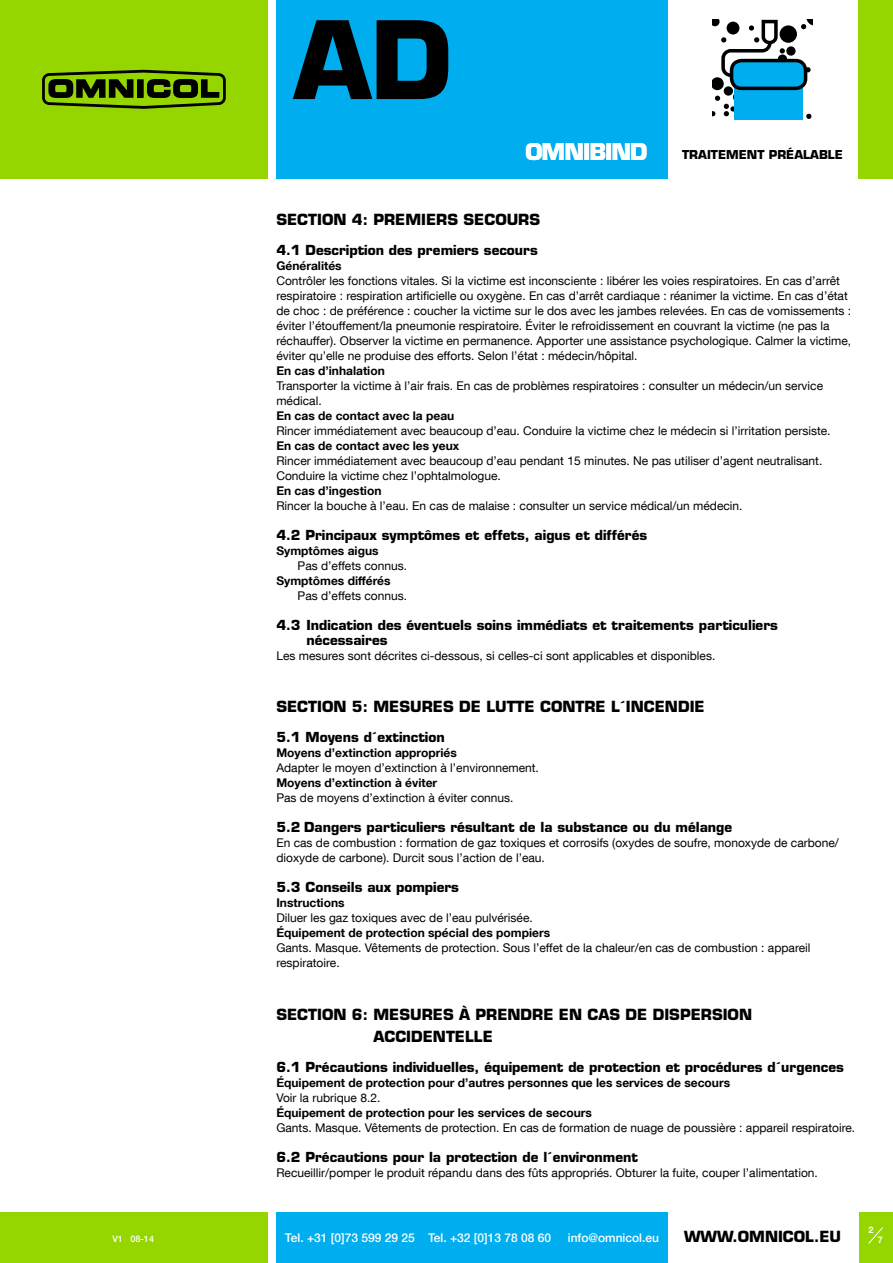
<style>
.page{position:relative;width:893px;height:1263px;background:#fff}
.page>*{position:absolute;margin:0;border:0;box-sizing:border-box;transform-origin:0 0}
.t1{font:700 105.15px "Eurostile";color:#000}
.t2{font:700 22.5px "Eurostile";letter-spacing:-.04em;color:#fff}
.t3{font:700 15px/22.5px "Eurostile";color:#000}
.t4{font:700 13.5px/15px "Eurostile";color:#000}
.t5{font:12px/15px "Helvetica Neue LT Com";color:#000}
.t6{font:700 12px "Helvetica Neue LT Com";color:#000}
.t7{font:500 12px "Helvetica Neue LT Com";color:#fff}
.t8{font:700 12px "Eurostile";color:#000}
.t9{font:500 9px "Helvetica Neue LT Com";color:#fff}
.t10{font:700 9px "Helvetica Neue LT Com";color:#fff}
</style>
<div class="page">
<div style="left:859px;top:1212px;width:34px;height:51px;background:#95d500"></div>
<div style="left:0;top:1212px;width:268px;height:51px;background:#95d500"></div>
<div style="left:858px;top:0;width:35px;height:179px;background:#95d500"></div>
<div style="left:0;top:0;width:268px;height:179px;background:#95d500"></div>
<div style="left:42px;top:73px;width:184px;height:32px;border:3px solid #000;border-radius:6px"></div>
<svg style="left:48px;top:79px;width:86px;height:19px"></svg>
<div style="left:138px;top:80px;width:5px;height:17px;background:#000"></div>
<div style="left:137px;top:79px;width:7px;height:19px;border:1px solid #000"></div>
<svg style="left:146px;top:79px;width:74px;height:19px"></svg>
<div style="left:276px;top:1212px;width:392px;height:51px;background:#00aeef"></div>
<div style="left:276px;top:0;width:392px;height:179px;background:#00aeef"></div>
<svg style="left:713px;top:20px;width:99px;height:99px"></svg>
<svg style="left:868px;top:1227px;width:15px;height:17px"></svg>
<h1 class="t1" style="left:294px;top:-5px;width:160px">AD</h1>
<h2 class="t2" style="left:525px;top:138px;width:124px">OMNIBIND</h2>
<p class="t8" style="left:682px;top:147px;width:162px">TRAITEMENT PRÉALABLE</p>
<p class="t3" style="left:276px;top:208px;width:265px">SECTION 4: PREMIERS SECOURS</p>
<p class="t4" style="left:276px;top:242px;width:263px">4.1 Description des premiers secours</p>
<p class="t6" style="left:276px;top:258px;width:67px">Généralités</p>
<p class="t5" style="left:276px;top:273px;width:576px">Contrôler les fonctions vitales. Si la victime est inconsciente : libérer les voies respiratoires. En cas d’arrêt respiratoire : respiration artificielle ou oxygène. En cas d’arrêt cardiaque : réanimer la victime. En cas d’état de choc : de préférence : coucher la victime sur le dos avec les jambes relevées. En cas de vomissements : éviter l’étouffement/la pneumonie respiratoire. Éviter le refroidissement en couvrant la victime (ne pas la réchauffer). Observer la victime en permanence. Apporter une assistance psychologique. Calmer la victime, éviter qu’elle ne produise des efforts. Selon l’état : médecin/hôpital.</p>
<p class="t6" style="left:276px;top:363px;width:110px">En cas d’inhalation</p>
<p class="t5" style="left:276px;top:378px;width:548px">Transporter la victime à l’air frais. En cas de problèmes respiratoires : consulter un médecin/un service médical.</p>
<p class="t6" style="left:276px;top:408px;width:180px">En cas de contact avec la peau</p>
<p class="t5" style="left:276px;top:423px;width:556px">Rincer immédiatement avec beaucoup d’eau. Conduire la victime chez le médecin si l’irritation persiste.</p>
<p class="t6" style="left:276px;top:438px;width:184px">En cas de contact avec les yeux</p>
<p class="t5" style="left:276px;top:453px;width:547px">Rincer immédiatement avec beaucoup d’eau pendant 15 minutes. Ne pas utiliser d’agent neutralisant.<br>Conduire la victime chez l’ophtalmologue.</p>
<p class="t6" style="left:276px;top:483px;width:107px">En cas d’ingestion</p>
<p class="t5" style="left:276px;top:498px;width:468px">Rincer la bouche à l’eau. En cas de malaise : consulter un service médical/un médecin.</p>
<p class="t4" style="left:276px;top:527px;width:372px">4.2 Principaux symptômes et effets, aigus et différés</p>
<p class="t6" style="left:276px;top:543px;width:104px">Symptômes aigus</p>
<p class="t5" style="left:298px;top:558px;width:111px">Pas d’effets connus.</p>
<p class="t6" style="left:276px;top:573px;width:116px">Symptômes différés</p>
<p class="t5" style="left:298px;top:588px;width:111px">Pas d’effets connus.</p>
<p class="t4" style="left:306px;top:617px;width:473px;text-indent:-30px">4.3 Indication des éventuels soins immédiats et traitements particuliers nécessaires</p>
<p class="t5" style="left:276px;top:648px;width:440px">Les mesures sont décrites ci-dessous, si celles-ci sont applicables et disponibles.</p>
<p class="t3" style="left:276px;top:695px;width:430px">SECTION 5: MESURES DE LUTTE CONTRE L´INCENDIE</p>
<p class="t4" style="left:276px;top:730px;width:170px">5.1 Moyens d´extinction</p>
<p class="t6" style="left:276px;top:745px;width:182px">Moyens d’extinction appropriés</p>
<p class="t5" style="left:276px;top:760px;width:264px">Adapter le moyen d’extinction à l’environnement.</p>
<p class="t6" style="left:276px;top:775px;width:162px">Moyens d’extinction à éviter</p>
<p class="t5" style="left:276px;top:790px;width:239px">Pas de moyens d’extinction à éviter connus.</p>
<p class="t4" style="left:276px;top:820px;width:457px">5.2 Dangers particuliers résultant de la substance ou du mélange</p>
<p class="t5" style="left:276px;top:835px;width:564px">En cas de combustion : formation de gaz toxiques et corrosifs (oxydes de soufre, monoxyde de carbone/ dioxyde de carbone). Durcit sous l’action de l’eau.</p>
<p class="t4" style="left:276px;top:880px;width:184px">5.3 Conseils aux pompiers</p>
<p class="t6" style="left:276px;top:895px;width:70px">Instructions</p>
<p class="t5" style="left:276px;top:910px;width:258px">Diluer les gaz toxiques avec de l’eau pulvérisée.</p>
<p class="t6" style="left:276px;top:925px;width:275px">Équipement de protection spécial des pompiers</p>
<p class="t5" style="left:276px;top:940px;width:536px">Gants. Masque. Vêtements de protection. Sous l’effet de la chaleur/en cas de combustion : appareil respiratoire.</p>
<p class="t3" style="left:373px;top:1003px;width:380px;text-indent:-97px">SECTION 6: MESURES À PRENDRE EN CAS DE DISPERSION<br>ACCIDENTELLE</p>
<p class="t4" style="left:276px;top:1060px;width:569px">6.1 Précautions individuelles, équipement de protection et procédures d´urgences</p>
<p class="t6" style="left:276px;top:1075px;width:455px">Équipement de protection pour d’autres personnes que les services de secours</p>
<p class="t5" style="left:276px;top:1090px;width:106px">Voir la rubrique 8.2.</p>
<p class="t6" style="left:276px;top:1105px;width:317px">Équipement de protection pour les services de secours</p>
<p class="t5" style="left:276px;top:1120px;width:580px">Gants. Masque. Vêtements de protection. En cas de formation de nuage de poussière : appareil respiratoire.</p>
<p class="t4" style="left:276px;top:1150px;width:363px">6.2 Précautions pour la protection de l´environment</p>
<p class="t5" style="left:276px;top:1165px;width:543px">Recueillir/pomper le produit répandu dans des fûts appropriés. Obturer la fuite, couper l’alimentation.</p>
<p class="t10" style="left:868px;top:1224px;width:7px">2</p>
<p class="t9" style="left:112px;top:1233px;width:43px">V1 08-14</p>
<p class="t7" style="left:285px;top:1230px;width:268px">Tel. +31 [0]73 599 29 25 Tel. +32 [0]13 78 08 60</p>
<p class="t7" style="left:568px;top:1230px;width:93px">info@omnicol.eu</p>
<p class="t3" style="left:684px;top:1225px;width:159px">WWW.OMNICOL.EU</p>
<p class="t10" style="left:878px;top:1234px;width:7px">7</p>
</div>
